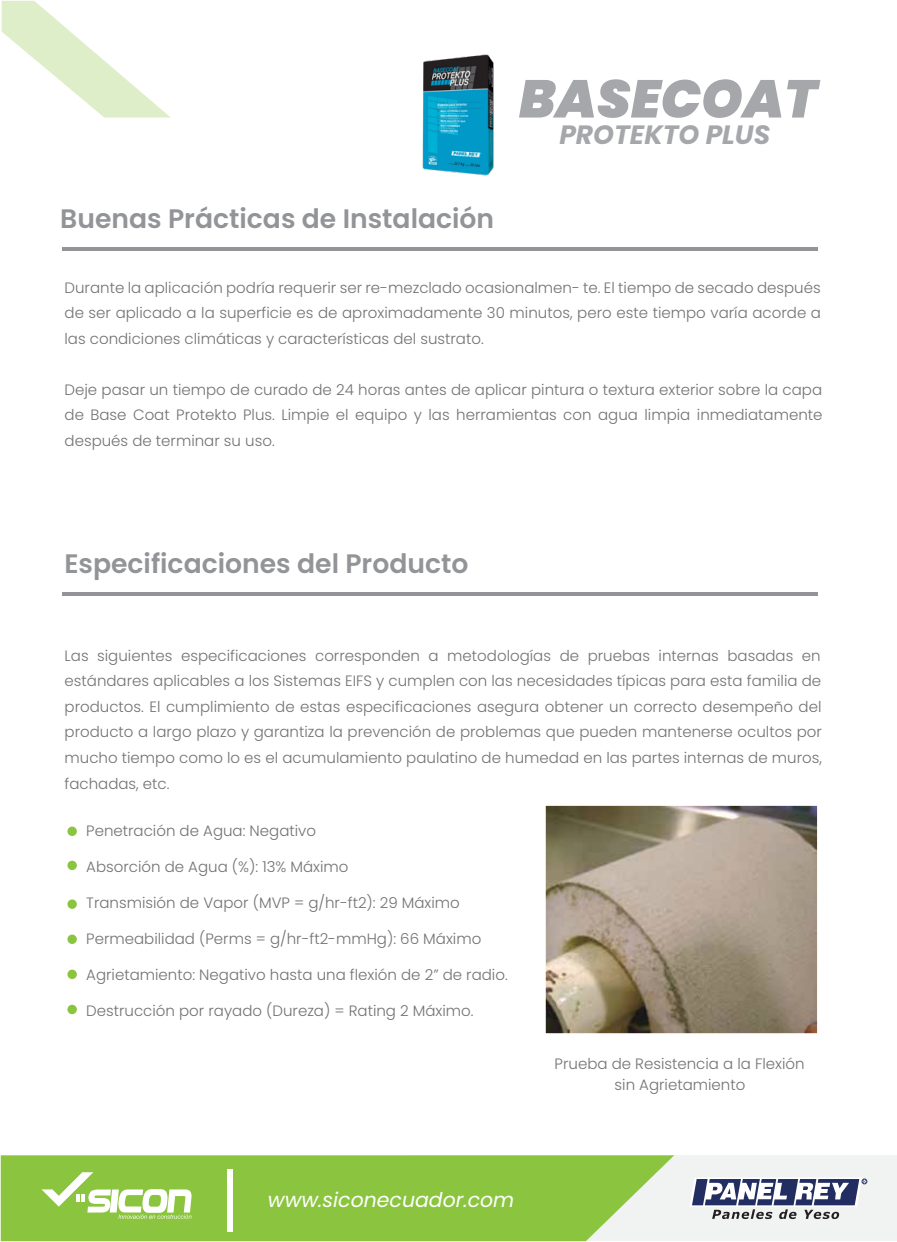
<style>
.page{position:relative;width:897px;height:1242px;background:#fff}
.page>*{position:absolute;margin:0;border:0;box-sizing:border-box;transform-origin:0 0}
.t1{font:italic 900 53.1px "Poppins";color:#a5a7aa}
.t2{font:600 26.7px "Poppins";color:#929497}
.t3{font:italic 700 26.55px "Poppins";color:#a5a7aa}
.t4{font:italic 20.4px "Poppins";color:#fff}
.t5{font:300 15px/25.5px "Poppins";color:#727272;text-align:justify}
</style>
<div class="page">
<svg style="left:2px;top:1px;width:168px;height:116px"></svg>
<div style="left:414px;top:1155px;width:482px;height:86px;background:#f1f2f2"></div>
<svg style="left:1px;top:1155px;width:673px;height:86px;background:#93c84d"></svg>
<div style="left:227px;top:1169px;width:6px;height:62px;background:#fff"></div>
<svg style="left:42px;top:1172px;width:150px;height:46px"></svg>
<svg style="left:690px;top:1178px;width:177px;height:41px"></svg>
<hr style="left:63px;top:247px;width:755px;height:3px;background:#929497">
<hr style="left:63px;top:592px;width:755px;height:3px;background:#929497">
<div style="left:67px;top:826px;width:10px;height:10px;background:#8bc53f;border-radius:50%"></div>
<div style="left:67px;top:860px;width:10px;height:10px;background:#8bc53f;border-radius:50%"></div>
<div style="left:67px;top:899px;width:10px;height:10px;background:#8bc53f;border-radius:50%"></div>
<div style="left:67px;top:934px;width:10px;height:10px;background:#8bc53f;border-radius:50%"></div>
<div style="left:67px;top:969px;width:10px;height:10px;background:#8bc53f;border-radius:50%"></div>
<div style="left:67px;top:1004px;width:10px;height:10px;background:#8bc53f;border-radius:50%"></div>
<img style="left:545px;top:805px;width:272px;height:229px">
<img style="left:422px;top:54px;width:72px;height:122px">
<h2 class="t2" style="left:60px;top:203px;width:435px">Buenas Prácticas de Instalación</h2>
<h1 class="t1" style="left:519px;top:68px;width:299px">BASECOAT</h1>
<h3 class="t3" style="left:559px;top:120px;width:212px">PROTEKTO PLUS</h3>
<p class="t5" style="left:65px;top:275px;width:758px">Durante la aplicación podría requerir ser re-mezclado ocasionalmen- te. El tiempo de secado después de ser aplicado a la superficie es de aproximadamente 30 minutos, pero este tiempo varía acorde a las condiciones climáticas y características del sustrato.</p>
<p class="t5" style="left:65px;top:377px;width:759px">Deje pasar un tiempo de curado de 24 horas antes de aplicar pintura o textura exterior sobre la capa de Base Coat Protekto Plus. Limpie el equipo y las herramientas con agua limpia inmediatamente después de terminar su uso.</p>
<h2 class="t2" style="left:64px;top:548px;width:406px">Especificaciones del Producto</h2>
<p class="t5" style="left:65px;top:643px;width:759px">Las siguientes especificaciones corresponden a metodologías de pruebas internas basadas en estándares aplicables a los Sistemas EIFS y cumplen con las necesidades típicas para esta familia de productos. El cumplimiento de estas especificaciones asegura obtener un correcto desempeño del producto a largo plazo y garantiza la prevención de problemas que pueden mantenerse ocultos por mucho tiempo como lo es el acumulamiento paulatino de humedad en las partes internas de muros, fachadas, etc.</p>
<p class="t5" style="left:86px;top:818px;width:231px">Penetración de Agua: Negativo</p>
<p class="t5" style="left:86px;top:854px;width:264px">Absorción de Agua (%): 13% Máximo</p>
<p class="t5" style="left:86px;top:890px;width:375px">Transmisión de Vapor (MVP = g/hr-ft2): 29 Máximo</p>
<p class="t5" style="left:86px;top:926px;width:396px">Permeabilidad (Perms = g/hr-ft2-mmHg): 66 Máximo</p>
<p class="t5" style="left:86px;top:962px;width:423px">Agrietamiento: Negativo hasta una flexión de 2” de radio.</p>
<p class="t5" style="left:86px;top:998px;width:389px">Destrucción por rayado (Dureza) = Rating 2 Máximo.</p>
<p class="t5" style="left:555px;top:1053px;width:252px;line-height:21px;text-align:center">Prueba de Resistencia a la Flexión sin Agrietamiento</p>
<h3 class="t4" style="left:268px;top:1187px;width:248px">www.siconecuador.com</h3>
</div>
